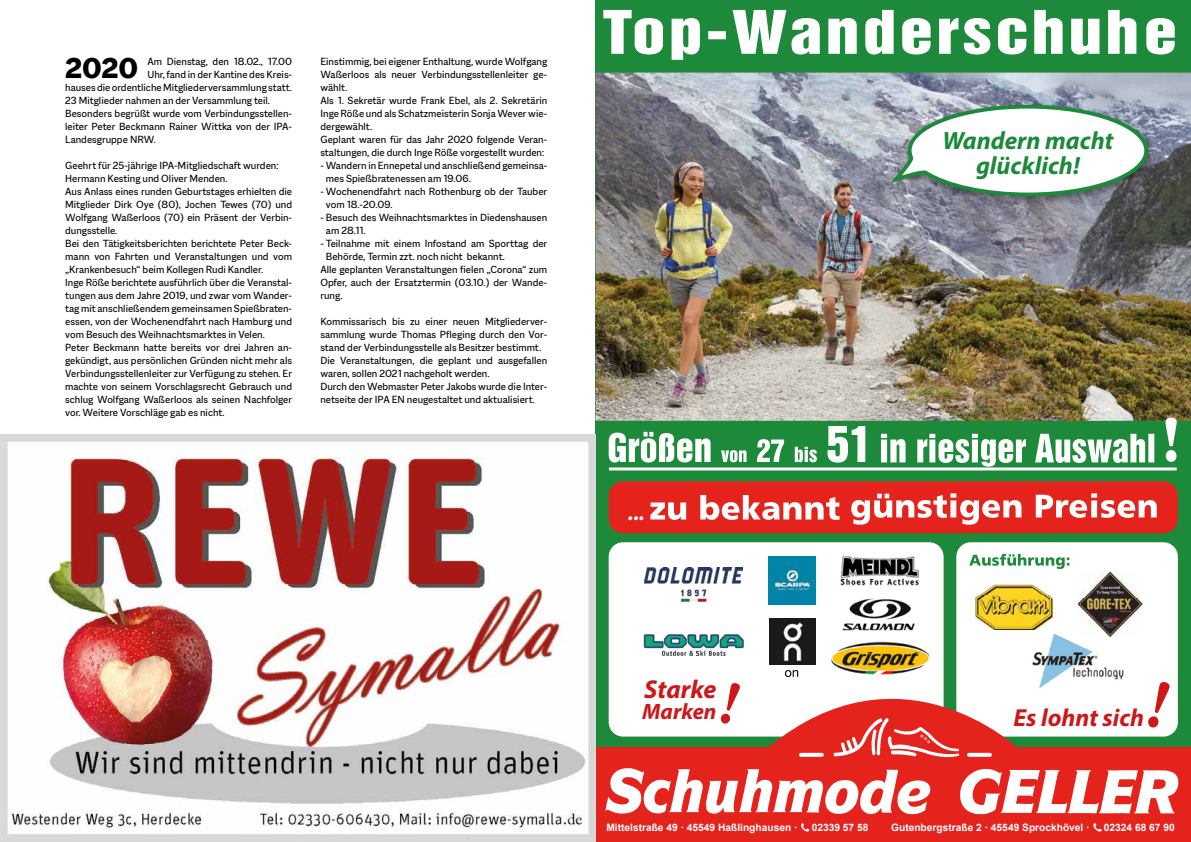
<style>
.page{position:relative;width:1191px;height:842px;background:#fff}
.page>*{position:absolute;margin:0;border:0;box-sizing:border-box;transform-origin:0 0}
.t1{font:800 31px "Macklin Sans";color:#000}
.t2{font:italic 700 25.9px "Myriad Pro";color:#cd1719}
.t3{font:italic 700 25px/25.2px "Myriad Pro";color:#1d893a;text-align:center}
.t4{font:italic 700 24.7px "Myriad Pro";color:#cd1719}
.t5{font:italic 700 22.3px "Myriad Pro";color:#cd1719}
.t6{font:italic 700 21.2px "Myriad Pro";color:#fff}
.t7{font:11px/13px "Macklin Sans";color:#000}
.t8{font:700 10.2px "Arial";color:#fff}
</style>
<div class="page">
<div style="left:595px;top:0;width:596px;height:842px;background:#1d893a"></div>
<div style="left:956px;top:542px;width:221px;height:194px;background:#fff;border-radius:14px"></div>
<div style="left:608px;top:542px;width:335px;height:194px;background:#fff;border-radius:14px"></div>
<div style="left:608px;top:481px;width:569px;height:52px;background:#e5231d;border-radius:14px"></div>
<img style="left:595px;top:73px;width:596px;height:348px">
<svg style="left:603px;top:10px;width:571px;height:50px"></svg>
<svg style="left:1148px;top:682px;width:22px;height:46px"></svg>
<svg style="left:1165px;top:418px;width:11px;height:44px"></svg>
<hr style="left:609px;top:467px;width:567px;height:3px;background:#fff">
<svg style="left:608px;top:432px;width:102px;height:30px"></svg>
<svg style="left:721px;top:450px;width:25px;height:12px"></svg>
<svg style="left:757px;top:439px;width:27px;height:23px"></svg>
<svg style="left:794px;top:447px;width:23px;height:15px"></svg>
<svg style="left:827px;top:426px;width:38px;height:37px"></svg>
<svg style="left:881px;top:434px;width:24px;height:28px"></svg>
<svg style="left:917px;top:434px;width:237px;height:33px"></svg>
<div style="left:595px;top:747px;width:596px;height:95px;background:#e5231d"></div>
<img style="left:595px;top:767px;width:584px;height:53px">
<svg style="left:801px;top:823px;width:8px;height:8px"></svg>
<svg style="left:1093px;top:823px;width:8px;height:8px"></svg>
<img style="left:885px;top:99px;width:274px;height:108px">
<svg style="left:892px;top:103px;width:258px;height:95px;background:#cad4d1"></svg>
<svg style="left:969px;top:554px;width:100px;height:15px"></svg>
<img style="left:1052px;top:633px;width:72px;height:47px">
<img style="left:1077px;top:571px;width:65px;height:66px">
<img style="left:975px;top:584px;width:77px;height:46px">
<svg style="left:650px;top:495px;width:189px;height:25px"></svg>
<svg style="left:851px;top:493px;width:305px;height:32px"></svg>
<img style="left:840px;top:555px;width:79px;height:31px">
<img style="left:643px;top:634px;width:99px;height:22px">
<img style="left:768px;top:557px;width:48px;height:47px">
<img style="left:769px;top:619px;width:46px;height:19px">
<svg style="left:720px;top:638px;width:332px;height:120px"></svg>
<img style="left:854px;top:638px;width:49px;height:1px">
<img style="left:644px;top:568px;width:99px;height:33px">
<img style="left:831px;top:642px;width:99px;height:32px">
<img style="left:843px;top:598px;width:71px;height:33px">
<img style="left:0;top:435px;width:595px;height:407px">
<h1 class="t1" style="left:65px;top:50px;width:74px">2020</h1>
<p class="t7" style="left:147px;top:55px;width:146px">Am Dienstag, den 18.02., 17.00</p>
<p class="t7" style="left:147px;top:68px;width:146px">Uhr, fand in der Kantine des Kreis-</p>
<p class="t7" style="left:65px;top:81px;width:228px">hauses die ordentliche Mitgliederversammlung statt.</p>
<p class="t7" style="left:65px;top:94px;width:206px">23 Mitglieder nahmen an der Versammlung teil.</p>
<p class="t7" style="left:65px;top:107px;width:228px">Besonders begrüßt wurde vom Verbindungsstellen-</p>
<p class="t7" style="left:65px;top:120px;width:228px">leiter Peter Beckmann Rainer Wittka von der IPA-</p>
<p class="t7" style="left:65px;top:133px;width:92px">Landesgruppe NRW.</p>
<p class="t7" style="left:65px;top:159px;width:228px">Geehrt für 25-jährige IPA-Mitgliedschaft wurden:<br>Hermann Kesting und Oliver Menden.<br>Aus Anlass eines runden Geburtstages erhielten die Mitglieder Dirk Oye (80), Jochen Tewes (70) und Wolfgang Waßerloos (70) ein Präsent der Verbin&shy;dungsstelle.<br>Bei den Tätigkeitsberichten berichtete Peter Beck&shy;mann von Fahrten und Veranstaltungen und vom „Krankenbesuch“ beim Kollegen Rudi Kandler.<br>Inge Röße berichtete ausführlich über die Veranstal&shy;tungen aus dem Jahre 2019, und zwar vom Wander&shy;tag mit anschließendem gemeinsamen Spießbraten&shy;essen, von der Wochenendfahrt nach Hamburg und vom Besuch des Weihnachtsmarktes in Velen.<br>Peter Beckmann hatte bereits vor drei Jahren an&shy;gekündigt, aus persönlichen Gründen nicht mehr als Verbindungsstellenleiter zur Verfügung zu stehen. Er machte von seinem Vorschlagsrecht Gebrauch und schlug Wolfgang Waßerloos als seinen Nachfolger vor. Weitere Vorschläge gab es nicht.</p>
<p class="t7" style="left:320px;top:55px;width:228px">Einstimmig, bei eigener Enthaltung, wurde Wolfgang Waßerloos als neuer Verbindungsstellenleiter ge&shy;wählt.<br>Als 1. Sekretär wurde Frank Ebel, als 2. Sekretärin Inge Röße und als Schatzmeisterin Sonja Wever wie&shy;dergewählt.<br>Geplant waren für das Jahr 2020 folgende Veran&shy;staltungen, die durch Inge Röße vorgestellt wurden:</p>
<p class="t7" style="left:326px;top:159px;width:223px;text-indent:-5px">- Wandern in Ennepetal und anschließend gemeinsa&shy;mes Spießbratenessen am 19.06.</p>
<p class="t7" style="left:326px;top:185px;width:223px;text-indent:-5px">- Wochenendfahrt nach Rothenburg ob der Tauber vom 18.-20.09.</p>
<p class="t7" style="left:326px;top:211px;width:223px;text-indent:-5px">- Besuch des Weihnachtsmarktes in Diedenshausen am 28.11.</p>
<p class="t7" style="left:320px;top:237px;width:228px">- Teilnahme mit einem Infostand am Sporttag der</p>
<p class="t7" style="left:326px;top:250px;width:181px">Behörde, Termin zzt. noch nicht bekannt.</p>
<p class="t7" style="left:320px;top:263px;width:228px">Alle geplanten Veranstaltungen fielen „Corona“ zum</p>
<p class="t7" style="left:320px;top:276px;width:228px">Opfer, auch der Ersatztermin (03.10.) der Wande-</p>
<p class="t7" style="left:320px;top:289px;width:24px">rung.</p>
<p class="t7" style="left:320px;top:315px;width:228px">Kommissarisch bis zu einer neuen Mitgliederver&shy;sammlung wurde Thomas Pfleging durch den Vor&shy;stand der Verbindungsstelle als Besitzer bestimmt.<br>Die Veranstaltungen, die geplant und ausgefallen waren, sollen 2021 nachgeholt werden.<br>Durch den Webmaster Peter Jakobs wurde die Inter&shy;netseite der IPA EN neugestaltet und aktualisiert.</p>
<h3 class="t6" style="left:628px;top:499px;width:18px">...</h3>
<h3 class="t3" style="left:942px;top:127px;width:173px">Wandern macht glücklich!</h3>
<h2 class="t2" style="left:644px;top:672px;width:74px">Starke</h2>
<h3 class="t5" style="left:642px;top:697px;width:76px">Marken</h3>
<h3 class="t4" style="left:1013px;top:701px;width:132px">Es lohnt sich</h3>
<p class="t8" style="left:606px;top:820px;width:193px">Mittelstraße 49 · 45549 Haßlinghausen ·</p>
<p class="t8" style="left:811px;top:820px;width:58px">02339 57 58</p>
<p class="t8" style="left:891px;top:820px;width:200px">Gutenbergstraße 2 · 45549 Sprockhövel ·</p>
<p class="t8" style="left:1103px;top:820px;width:72px">02324 68 67 90</p>
</div>
